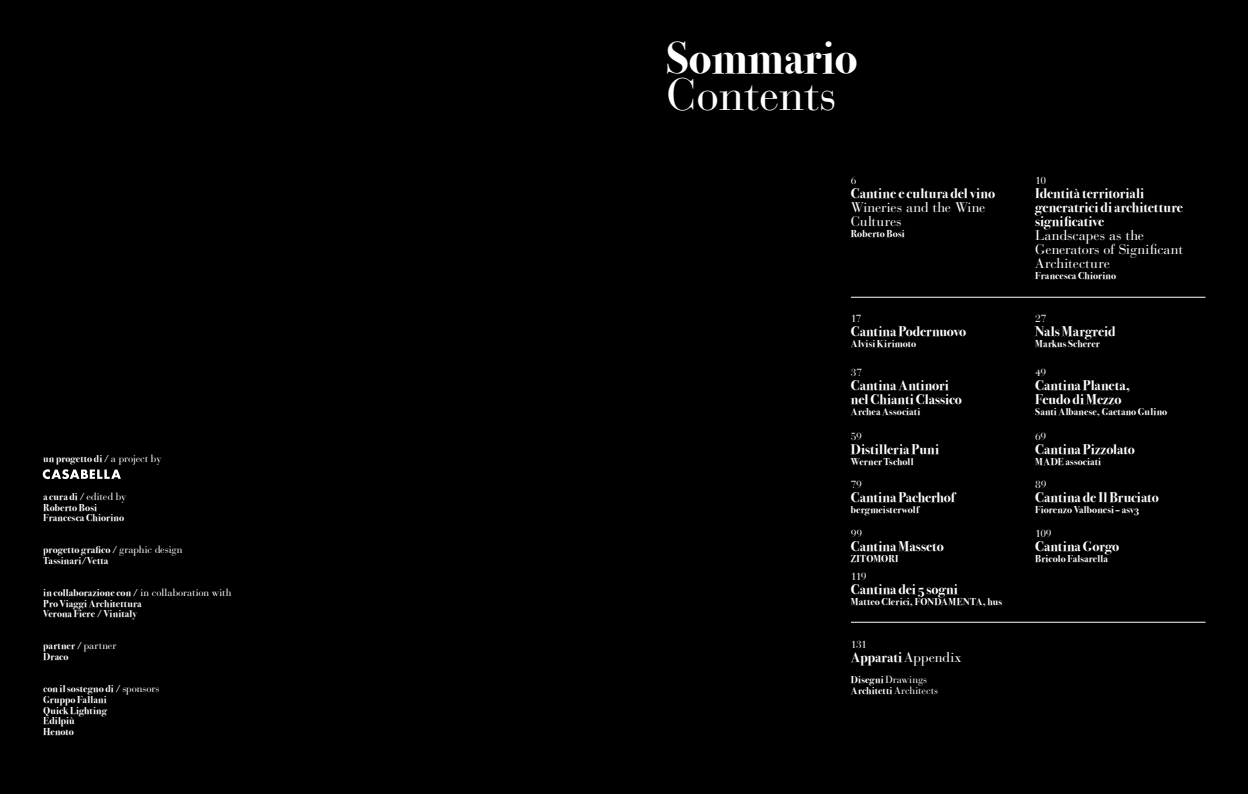
<style>
.page{position:relative;width:1248px;height:794px;background:#fff}
.page>*{position:absolute;margin:0;border:0;box-sizing:border-box;transform-origin:0 0}
.t1{font:700 45px "Bodoni Svty Two OSITCTT";color:#fff}
.t2{font:45px "Bauer Bodoni";color:#fff}
.t3{font:700 14px/14px "Bodoni Svty Two OSITCTT";color:#fff}
.t4{font:14px/14px "Bauer Bodoni";color:#fff}
.t5{font:10.3px "Bauer Bodoni";letter-spacing:-.03em;color:#fff}
.t6{font:10.3px "Bauer Bodoni";color:#fff}
.t7{font:700 10px/10.7px "Bodoni Svty Two OSITCTT";letter-spacing:.015em;color:#fff}
.s1{font-family:"Bauer Bodoni";font-weight:400;font-size:10.3px}
.s2{font-family:"Bauer Bodoni";font-weight:400}
.s3{font-family:"Bodoni Svty Two OSITCTT";font-weight:700;font-size:10px}
</style>
<div class="page">
<div style="left:0;top:0;width:1247px;height:794px;background:#000"></div>
<svg style="left:43px;top:469px;width:78px;height:10px"></svg>
<hr style="left:850px;top:297px;width:355px;height:1px;background:#fff">
<hr style="left:850px;top:622px;width:355px;height:1px;background:#fff">
<hr style="left:1247px;top:0;width:1px;height:794px;background:#000">
<p class="t7" style="left:43px;top:454px;width:120px">un progetto di / <span class="s1">a project by</span></p>
<p class="t7" style="left:43px;top:491px;width:85px">a cura di / <span class="s1">edited by<br></span>Roberto Bosi<br>Francesca Chiorino</p>
<p class="t7" style="left:43px;top:545px;width:141px">progetto grafico / <span class="s1">graphic design<br></span>Tassinari/Vetta</p>
<p class="t7" style="left:43px;top:587px;width:190px">in collaborazione con / <span class="s1">in collaboration with<br></span>Pro Viaggi Architettura<br>Verona Fiere / Vinitaly</p>
<p class="t7" style="left:43px;top:641px;width:75px">partner / <span class="s1">partner<br></span>Draco</p>
<p class="t7" style="left:43px;top:683px;width:118px">con il sostegno di / <span class="s1">sponsors<br></span>Gruppo Fallani<br>Quick Lighting<br>Edilpiù<br>Henoto</p>
<h1 class="t1" style="left:666px;top:32px;width:193px">Sommario</h1>
<h1 class="t2" style="left:666px;top:68px;width:172px">Contents</h1>
<p class="t5" style="left:850px;top:174px;width:7px">6</p>
<h2 class="t3" style="left:850px;top:186px;width:146px">Cantine e cultura del vino</h2>
<h2 class="t4" style="left:850px;top:200px;width:136px">Wineries and the Wine<br>Cultures</h2>
<p class="t7" style="left:850px;top:228px;width:55px">Roberto Bosi</p>
<p class="t5" style="left:850px;top:312px;width:12px">17</p>
<h2 class="t3" style="left:850px;top:325px;width:117px">Cantina Podernuovo</h2>
<p class="t7" style="left:850px;top:338px;width:67px">Alvisi Kirimoto</p>
<p class="t5" style="left:850px;top:366px;width:13px">37</p>
<h2 class="t3" style="left:850px;top:378px;width:112px">Cantina Antinori nel Chianti Classico</h2>
<p class="t7" style="left:850px;top:406px;width:71px">Archea Associati</p>
<p class="t5" style="left:850px;top:430px;width:13px">59</p>
<h2 class="t3" style="left:850px;top:442px;width:90px">Distilleria Puni</h2>
<p class="t7" style="left:850px;top:456px;width:64px">Werner Tscholl</p>
<p class="t5" style="left:850px;top:478px;width:13px">79</p>
<h2 class="t3" style="left:850px;top:491px;width:106px">Cantina Pacherhof</h2>
<p class="t7" style="left:850px;top:505px;width:70px">bergmeisterwolf</p>
<p class="t5" style="left:850px;top:527px;width:13px">99</p>
<h2 class="t3" style="left:850px;top:539px;width:94px">Cantina Masseto</h2>
<p class="t7" style="left:850px;top:553px;width:49px">ZITOMORI</p>
<p class="t5" style="left:850px;top:570px;width:17px">119</p>
<h2 class="t3" style="left:850px;top:582px;width:109px">Cantina dei 5 sogni</h2>
<p class="t7" style="left:850px;top:596px;width:153px">Matteo Clerici, FONDAMENTA, hus</p>
<p class="t5" style="left:850px;top:638px;width:18px">131</p>
<h2 class="t3" style="left:850px;top:650px;width:112px">Apparati <span class="s2">Appendix</span></h2>
<p class="t6" style="left:850px;top:673px;width:78px"><span class="s3">Disegni</span> Drawings</p>
<p class="t7" style="left:850px;top:685px;width:89px">Architetti <span class="s1">Architects</span></p>
<p class="t5" style="left:1035px;top:174px;width:12px">10</p>
<h2 class="t3" style="left:1035px;top:186px;width:149px">Identità territoriali generatrici di architetture significative</h2>
<h2 class="t4" style="left:1035px;top:228px;width:149px">Landscapes as the<br>Generators of Significant<br>Architecture</h2>
<p class="t7" style="left:1035px;top:270px;width:82px">Francesca Chiorino</p>
<p class="t5" style="left:1035px;top:312px;width:13px">27</p>
<h2 class="t3" style="left:1035px;top:325px;width:82px">Nals Margreid</h2>
<p class="t7" style="left:1035px;top:338px;width:66px">Markus Scherer</p>
<p class="t5" style="left:1035px;top:366px;width:13px">49</p>
<h2 class="t3" style="left:1035px;top:378px;width:96px">Cantina Planeta,<br>Feudo di Mezzo</h2>
<p class="t7" style="left:1035px;top:406px;width:133px">Santi Albanese, Gaetano Gulino</p>
<p class="t5" style="left:1035px;top:430px;width:13px">69</p>
<h2 class="t3" style="left:1035px;top:442px;width:101px">Cantina Pizzolato</h2>
<p class="t7" style="left:1035px;top:456px;width:67px">MADE associati</p>
<p class="t5" style="left:1035px;top:478px;width:13px">89</p>
<h2 class="t3" style="left:1035px;top:491px;width:125px">Cantina de Il Bruciato</h2>
<p class="t7" style="left:1035px;top:505px;width:105px">Fiorenzo Valbonesi – asv3</p>
<p class="t5" style="left:1035px;top:527px;width:18px">109</p>
<h2 class="t3" style="left:1035px;top:539px;width:86px">Cantina Gorgo</h2>
<p class="t7" style="left:1035px;top:553px;width:74px">Bricolo Falsarella</p>
</div>
